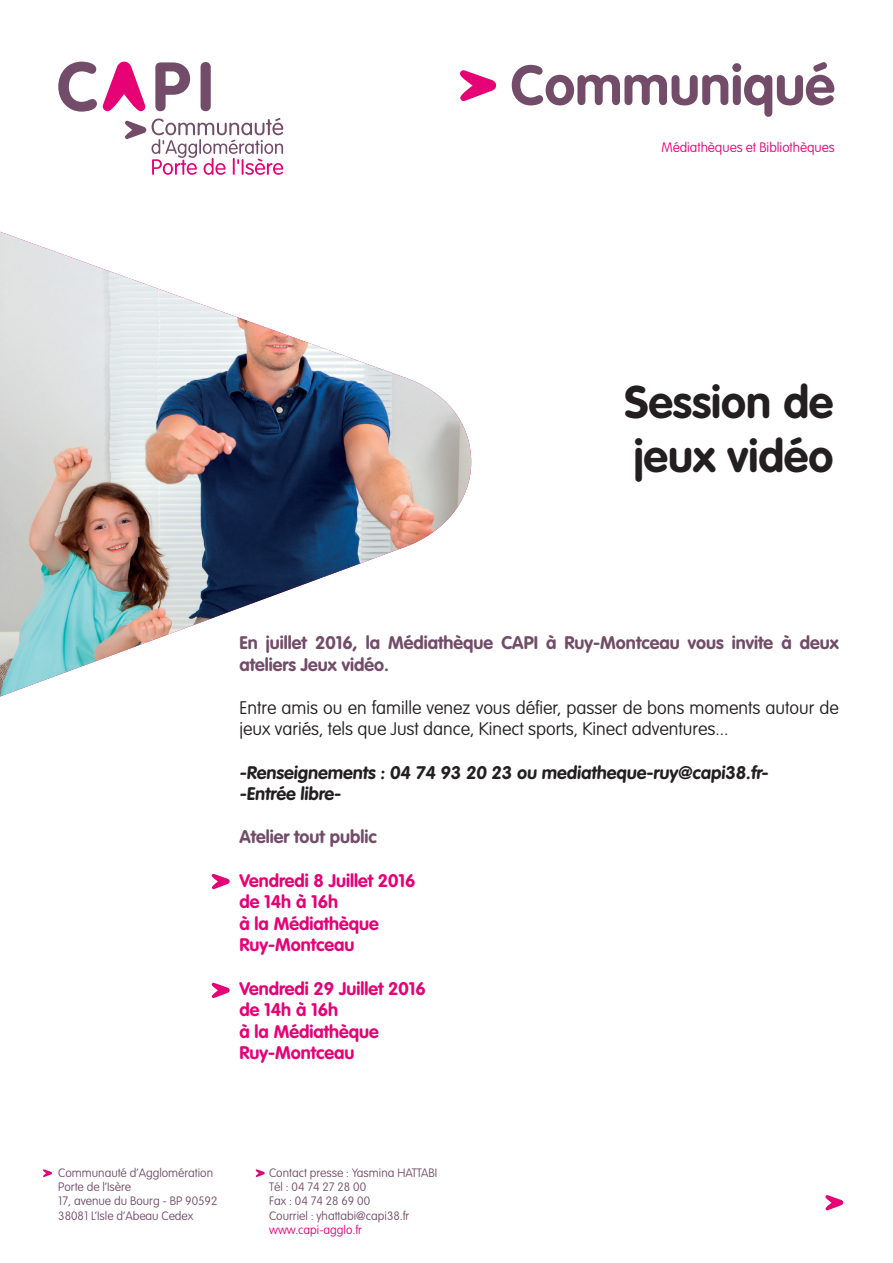
<style>
.page{position:relative;width:893px;height:1263px;background:#fff}
.page>*{position:absolute;margin:0;border:0;box-sizing:border-box;transform-origin:0 0}
.t1{font:700 55.2px "VAG Rounded";color:#724c68}
.t2{font:700 45px/54px "VAG Rounded";color:#231f20}
.t3{font:100 18px/21.6px "VAG Rounded";color:#231f20}
.t4{font:700 18px/21.6px "VAG Rounded";color:#e60275}
.t5{font:700 18px/21.6px "VAG Rounded";color:#724c68}
.t6{font:700 18px/21.6px "VAG Rounded";color:#231f20}
.t7{font:100 13.5px "VAG Rounded";color:#e60275}
.t8{font:100 12px/14.4px "VAG Rounded";color:#724c68}
.t9{font:100 12px "VAG Rounded";color:#e60275}
</style>
<div class="page">
<svg style="left:460px;top:70px;width:36px;height:31px"></svg>
<svg style="left:43px;top:1169px;width:9px;height:8px"></svg>
<svg style="left:256px;top:1169px;width:9px;height:8px"></svg>
<svg style="left:825px;top:1195px;width:18px;height:15px"></svg>
<svg style="left:58px;top:62px;width:39px;height:50px"></svg>
<svg style="left:103px;top:62px;width:42px;height:49px"></svg>
<svg style="left:155px;top:62px;width:35px;height:49px"></svg>
<div style="left:201px;top:62px;width:10px;height:49px;background:#724c68;border-radius:5px"></div>
<svg style="left:125px;top:118px;width:158px;height:57px"></svg>
<svg style="left:212px;top:874px;width:18px;height:15px"></svg>
<img style="left:0;top:232px;width:471px;height:464px">
<svg style="left:212px;top:983px;width:18px;height:15px"></svg>
<h1 class="t1" style="left:511px;top:53px;width:326px">Communiqué</h1>
<p class="t7" style="left:661px;top:139px;width:175px">Médiathèques et Bibliothèques</p>
<h2 class="t2" style="left:625px;top:375px;width:210px">Session de jeux vidéo</h2>
<h3 class="t5" style="left:239px;top:632px;width:601px">En juillet 2016, la Médiathèque CAPI à Ruy-Montceau vous invite à deux ateliers Jeux vidéo.</h3>
<h3 class="t3" style="left:239px;top:697px;width:601px">Entre amis ou en famille venez vous défier, passer de bons moments autour de jeux variés, tels que Just dance, Kinect sports, Kinect adventures...</h3>
<h3 class="t6" style="left:239px;top:761px;width:532px">-Renseignements : 04 74 93 20 23 ou mediatheque-ruy@capi38.fr--Entrée libre-</h3>
<h3 class="t5" style="left:239px;top:826px;width:139px">Atelier tout public</h3>
<h3 class="t4" style="left:239px;top:869px;width:178px">Vendredi 8 Juillet 2016 de 14h à 16h<br>à la Médiathèque<br>Ruy-Montceau</h3>
<h3 class="t4" style="left:239px;top:977px;width:188px">Vendredi 29 Juillet 2016 de 14h à 16h<br>à la Médiathèque<br>Ruy-Montceau</h3>
<p class="t8" style="left:58px;top:1165px;width:161px">Communauté d’Agglomération<br>Porte de l’Isère<br>17, avenue du Bourg - BP 90592<br>38081 L’Isle d’Abeau Cedex</p>
<p class="t8" style="left:269px;top:1165px;width:170px">Contact presse : Yasmina HATTABI<br>Tél : 04 74 27 28 00<br>Fax : 04 74 28 69 00<br>Courriel : yhattabi@capi38.fr</p>
<p class="t9" style="left:269px;top:1223px;width:94px">www.capi-agglo.fr</p>
</div>
